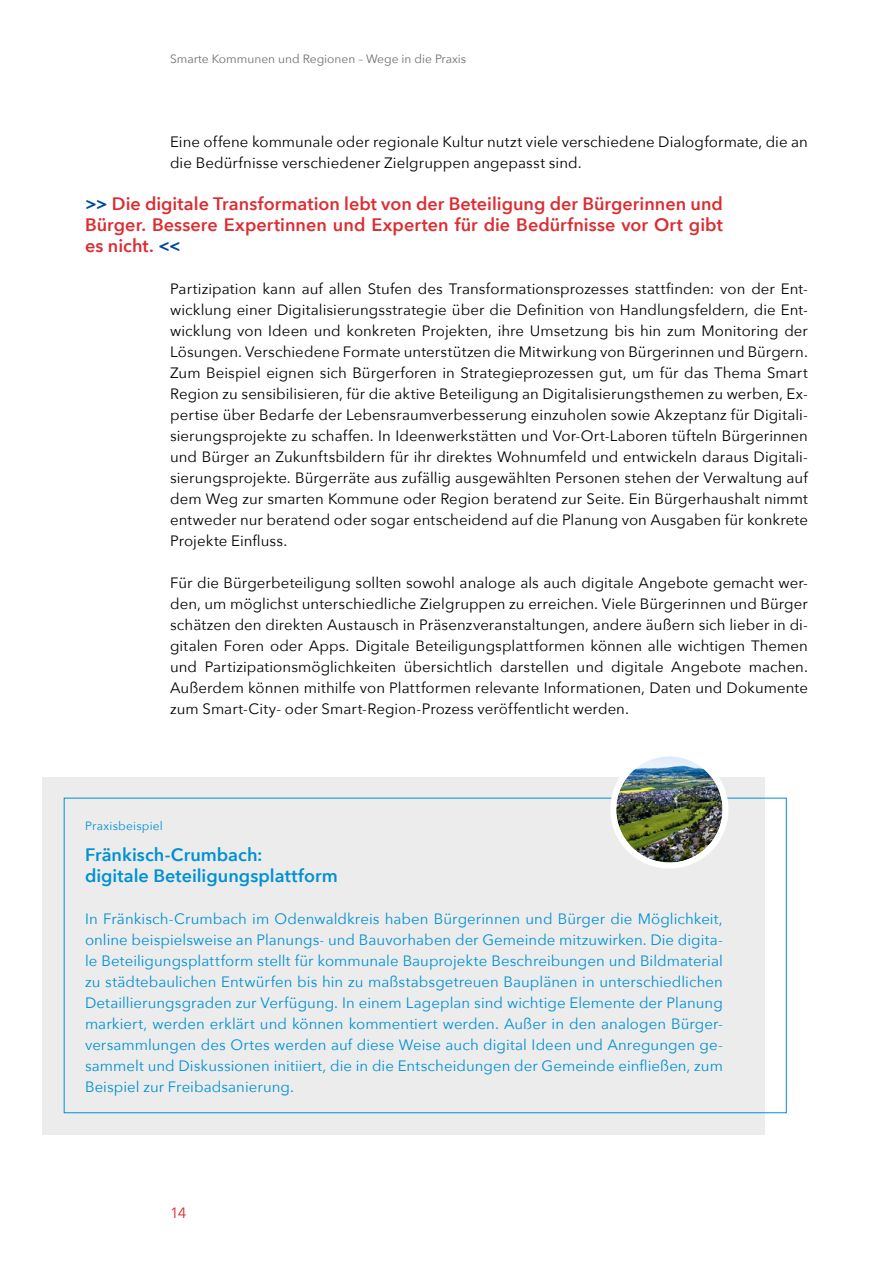
<style>
.page{position:relative;width:893px;height:1263px;background:#fff}
.page>*{position:absolute;margin:0;border:0;box-sizing:border-box;transform-origin:0 0}
.t1{font:600 18px/21px "Avenir Next";color:#dc2d33;text-align:justify}
.Inhalt_PB_H3{font:600 18px/21px "Avenir Next";color:#0091d1}
.Inhalt_Fließtext{font:15px/21px "Avenir Next";letter-spacing:.005em;color:#000;text-align:justify}
.Inhalt_PB_Copy{font:15px/21px "Avenir Next";letter-spacing:.005em;color:#0091d1;text-align:justify}
.t2{font:15px "Avenir Next";color:#dc2d33}
.t3{font:12px "Avenir Next";color:#6f6f6e}
.Inhalt_PB_H3-2{font:12px "Avenir Next";letter-spacing:.015em;color:#0091d1}
.s1{color:#004896}
</style>
<div class="page">
<div style="left:43px;top:777px;width:722px;height:357px;background:#ececed"></div>
<div style="left:63px;top:797px;width:724px;height:316px;background:#ececed"></div>
<div style="left:613px;top:753px;width:112px;height:113px;background:#fff;border-radius:50%"></div>
<img style="left:616px;top:756px;width:106px;height:107px;border-radius:53px">
<div style="left:610px;top:750px;width:118px;height:119px;border:6px solid #fff;border-radius:50%"></div>
<p class="t3" style="left:170px;top:49px;width:298px">Smarte Kommunen und Regionen – Wege in die Praxis</p>
<p class="Inhalt_Fließtext" style="left:170px;top:131px;width:639px">Eine offene kommunale oder regionale Kultur nutzt viele verschiedene Dialogformate, die an die Bedürfnisse verschiedener Zielgruppen angepasst sind.</p>
<p class="t1" style="left:85px;top:193px;width:639px"><span class="s1">&gt;&gt;</span> Die digitale Transformation lebt von der Beteiligung der Bürgerinnen und Bürger. Bessere Expertinnen und Experten für die Bedürfnisse vor Ort gibt es nicht. <span class="s1">&lt;&lt;</span></p>
<p class="Inhalt_Fließtext" style="left:170px;top:278px;width:639px">Partizipation kann auf allen Stufen des Transformationsprozesses stattfinden: von der Ent&shy;wicklung einer Digitalisierungsstrategie über die Definition von Handlungsfeldern, die Ent&shy;wicklung von Ideen und konkreten Projekten, ihre Umsetzung bis hin zum Monitoring der Lösungen. Verschiedene Formate unterstützen die Mitwirkung von Bürgerinnen und Bürgern.<br>Zum Beispiel eignen sich Bürgerforen in Strategieprozessen gut, um für das Thema Smart Region zu sensibilisieren, für die aktive Beteiligung an Digitalisierungsthemen zu werben, Ex&shy;pertise über Bedarfe der Lebensraumverbesserung einzuholen sowie Akzeptanz für Digitali&shy;sierungsprojekte zu schaffen. In Ideenwerkstätten und Vor-Ort-Laboren tüfteln Bürgerinnen und Bürger an Zukunftsbildern für ihr direktes Wohnumfeld und entwickeln daraus Digitali&shy;sierungsprojekte. Bürgerräte aus zufällig ausgewählten Personen stehen der Verwaltung auf dem Weg zur smarten Kommune oder Region beratend zur Seite. Ein Bürgerhaushalt nimmt entweder nur beratend oder sogar entscheidend auf die Planung von Ausgaben für konkrete Projekte Einfluss.</p>
<p class="Inhalt_Fließtext" style="left:170px;top:572px;width:639px">Für die Bürgerbeteiligung sollten sowohl analoge als auch digitale Angebote gemacht wer&shy;den, um möglichst unterschiedliche Zielgruppen zu erreichen. Viele Bürgerinnen und Bürger schätzen den direkten Austausch in Präsenzveranstaltungen, andere äußern sich lieber in di&shy;gitalen Foren oder Apps. Digitale Beteiligungsplattformen können alle wichtigen Themen und Partizipationsmöglichkeiten übersichtlich darstellen und digitale Angebote machen.<br>Außerdem können mithilfe von Plattformen relevante Informationen, Daten und Dokumente zum Smart-City- oder Smart-Region-Prozess veröffentlicht werden.</p>
<h3 class="Inhalt_PB_H3-2" style="left:85px;top:815px;width:79px">Praxisbeispiel</h3>
<h3 class="Inhalt_PB_H3" style="left:85px;top:844px;width:254px">Fränkisch-Crumbach:<br>digitale Beteiligungsplattform</h3>
<p class="Inhalt_PB_Copy" style="left:85px;top:908px;width:639px">In Fränkisch-Crumbach im Odenwaldkreis haben Bürgerinnen und Bürger die Möglichkeit, online beispielsweise an Planungs- und Bauvorhaben der Gemeinde mitzuwirken. Die digita&shy;le Beteiligungsplattform stellt für kommunale Bauprojekte Beschreibungen und Bildmaterial zu städtebaulichen Entwürfen bis hin zu maßstabsgetreuen Bauplänen in unterschiedlichen Detaillierungsgraden zur Verfügung. In einem Lageplan sind wichtige Elemente der Planung markiert, werden erklärt und können kommentiert werden. Außer in den analogen Bürger&shy;versammlungen des Ortes werden auf diese Weise auch digital Ideen und Anregungen ge&shy;sammelt und Diskussionen initiiert, die in die Entscheidungen der Gemeinde einfließen, zum Beispiel zur Freibadsanierung.</p>
<p class="t2" style="left:170px;top:1200px;width:18px">14</p>
</div>
